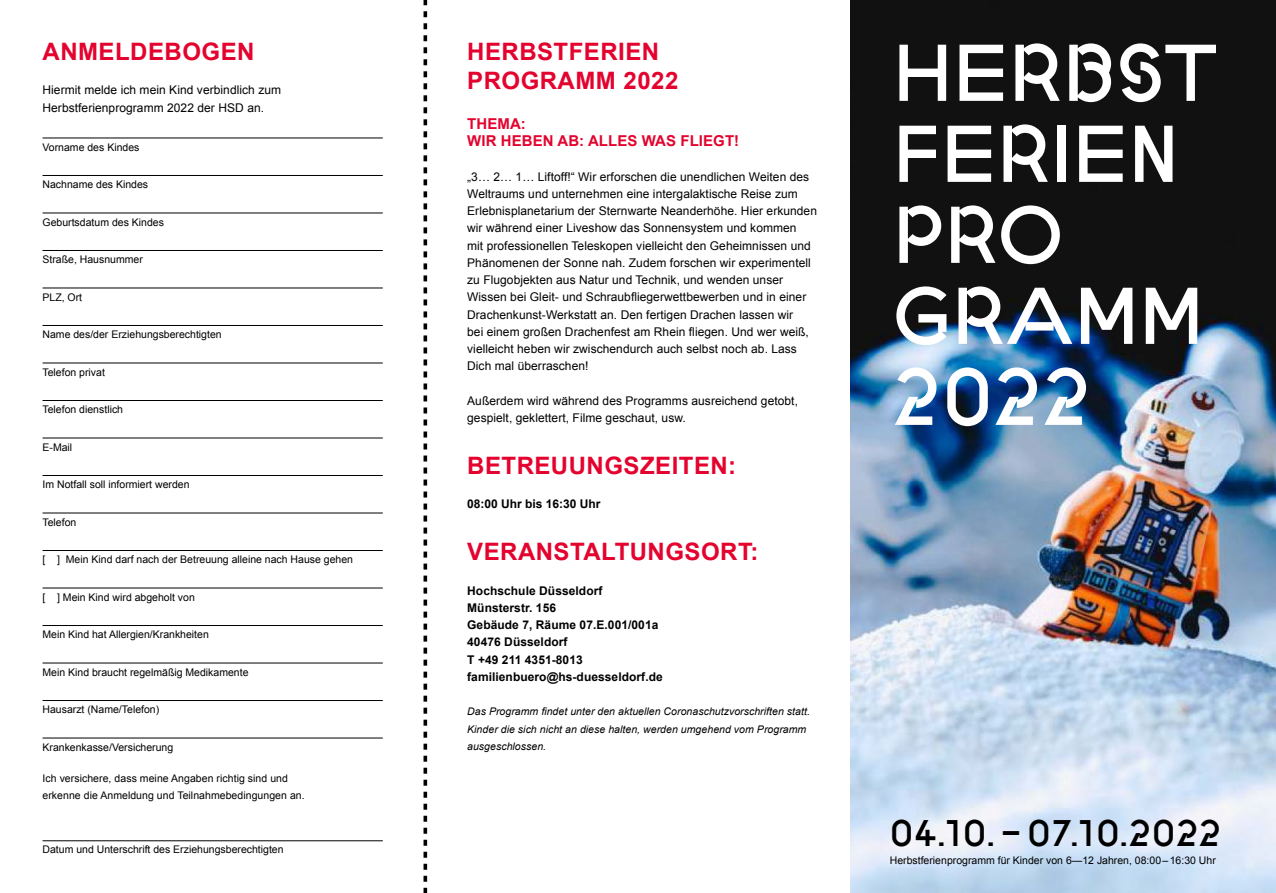
<style>
.page{position:relative;width:1276px;height:893px;background:#fff}
.page>*{position:absolute;margin:0;border:0;box-sizing:border-box;transform-origin:0 0}
.Headline_Vorderseite{font:78px/81px "HSD Sans";color:#fff}
.Thema_Vorderseite{font:36px "HSD Sans";letter-spacing:.01em;color:#000}
.Headlime_klein_Arial{font:700 24px/28.8px "Arial";letter-spacing:.02em;color:#e4032e}
.Datum{font:700 15px/17.2px "Arial";letter-spacing:.005em;color:#e4032e}
.Fließtext{font:12px/17.2px "Arial";letter-spacing:.005em;color:#000}
.Fließ_Bold{font:700 12px/17.2px "Arial";letter-spacing:.005em;color:#000}
.Fließ{font:700 12px "Arial";color:#000}
.Anmeldebogen{font:10.5px "Arial";color:#000}
.Fließtext-2{font:10.5px/16.5px "Arial";letter-spacing:.005em;color:#000}
.Fließtext-3{font:italic 10.5px/17.2px "Arial";letter-spacing:.005em;color:#000}
</style>
<div class="page">
<img style="left:850px;top:0;width:426px;height:893px">
<svg style="left:423px;top:0;width:4px;height:893px"></svg>
<hr style="left:43px;top:138px;width:340px;height:1px;background:#000">
<hr style="left:43px;top:175px;width:340px;height:1px;background:#000">
<hr style="left:43px;top:213px;width:340px;height:1px;background:#000">
<hr style="left:43px;top:250px;width:340px;height:1px;background:#000">
<hr style="left:43px;top:288px;width:340px;height:1px;background:#000">
<hr style="left:43px;top:325px;width:340px;height:1px;background:#000">
<hr style="left:43px;top:363px;width:340px;height:1px;background:#000">
<hr style="left:43px;top:400px;width:340px;height:1px;background:#000">
<hr style="left:43px;top:438px;width:340px;height:1px;background:#000">
<hr style="left:43px;top:475px;width:340px;height:1px;background:#000">
<hr style="left:43px;top:513px;width:340px;height:1px;background:#000">
<hr style="left:43px;top:550px;width:340px;height:1px;background:#000">
<hr style="left:43px;top:588px;width:340px;height:1px;background:#000">
<hr style="left:43px;top:625px;width:340px;height:1px;background:#000">
<hr style="left:43px;top:663px;width:340px;height:1px;background:#000">
<hr style="left:43px;top:700px;width:340px;height:1px;background:#000">
<hr style="left:43px;top:738px;width:340px;height:1px;background:#000">
<hr style="left:43px;top:840px;width:340px;height:1px;background:#000">
<p class="Headlime_klein_Arial" style="left:43px;top:38px;width:213px">ANMELDEBOGEN</p>
<p class="Fließtext" style="left:43px;top:82px;width:240px">Hiermit melde ich mein Kind verbindlich zum<br>Herbstferienprogramm 2022 der HSD an.</p>
<p class="Anmeldebogen" style="left:43px;top:140px;width:98px">Vorname des Kindes</p>
<p class="Anmeldebogen" style="left:43px;top:177px;width:107px">Nachname des Kindes</p>
<p class="Anmeldebogen" style="left:43px;top:215px;width:123px">Geburtsdatum des Kindes</p>
<p class="Anmeldebogen" style="left:43px;top:252px;width:102px">Straße, Hausnummer</p>
<p class="Anmeldebogen" style="left:43px;top:290px;width:41px">PLZ, Ort</p>
<p class="Anmeldebogen" style="left:43px;top:327px;width:181px">Name des/der Erziehungsberechtigten</p>
<p class="Anmeldebogen" style="left:43px;top:365px;width:64px">Telefon privat</p>
<p class="Anmeldebogen" style="left:43px;top:402px;width:82px">Telefon dienstlich</p>
<p class="Anmeldebogen" style="left:43px;top:440px;width:31px">E-Mail</p>
<p class="Anmeldebogen" style="left:43px;top:477px;width:149px">Im Notfall soll informiert werden</p>
<p class="Anmeldebogen" style="left:43px;top:515px;width:35px">Telefon</p>
<p class="Anmeldebogen" style="left:43px;top:552px;width:312px">[ ] Mein Kind darf nach der Betreuung alleine nach Hause gehen</p>
<p class="Anmeldebogen" style="left:43px;top:590px;width:154px">[ ] Mein Kind wird abgeholt von</p>
<p class="Anmeldebogen" style="left:43px;top:627px;width:168px">Mein Kind hat Allergien/Krankheiten</p>
<p class="Anmeldebogen" style="left:43px;top:665px;width:207px">Mein Kind braucht regelmäßig Medikamente</p>
<p class="Anmeldebogen" style="left:43px;top:702px;width:118px">Hausarzt (Name/Telefon)</p>
<p class="Anmeldebogen" style="left:43px;top:740px;width:132px">Krankenkasse/Versicherung</p>
<p class="Fließtext-2" style="left:43px;top:770px;width:264px">Ich versichere, dass meine Angaben richtig sind und erkenne die Anmeldung und Teilnahmebedingungen an.</p>
<p class="Anmeldebogen" style="left:43px;top:843px;width:243px">Datum und Unterschrift des Erziehungsberechtigten</p>
<p class="Headlime_klein_Arial" style="left:467px;top:38px;width:213px">HERBSTFERIEN<br>PROGRAMM 2022</p>
<p class="Datum" style="left:467px;top:115px;width:273px">THEMA:<br>WIR HEBEN AB: ALLES WAS FLIEGT!</p>
<p class="Fließtext" style="left:467px;top:168px;width:351px">„3… 2… 1… Liftoff!“ Wir erforschen die unendlichen Weiten des Weltraums und unternehmen eine intergalaktische Reise zum Erlebnisplanetarium der Sternwarte Neanderhöhe. Hier erkunden wir während einer Liveshow das Sonnensystem und kommen<br>mit professionellen Teleskopen vielleicht den Geheimnissen und Phänomenen der Sonne nah. Zudem forschen wir experimentell zu Flugobjekten aus Natur und Technik, und wenden unser Wissen bei Gleit- und Schraubfliegerwettbewerben und in einer Drachenkunst-Werkstatt an. Den fertigen Drachen lassen wir<br>bei einem großen Drachenfest am Rhein fliegen. Und wer weiß, vielleicht heben wir zwischendurch auch selbst noch ab. Lass Dich mal überraschen!</p>
<p class="Fließtext" style="left:467px;top:392px;width:332px">Außerdem wird während des Programms ausreichend getobt, gespielt, geklettert, Filme geschaut, usw.</p>
<p class="Headlime_klein_Arial" style="left:467px;top:452px;width:271px">BETREUUNGSZEITEN:</p>
<p class="Fließ" style="left:467px;top:496px;width:135px">08:00 Uhr bis 16:30 Uhr</p>
<p class="Headlime_klein_Arial" style="left:467px;top:538px;width:293px">VERANSTALTUNGSORT:</p>
<p class="Fließ_Bold" style="left:467px;top:582px;width:137px">Hochschule Düsseldorf</p>
<p class="Fließ_Bold" style="left:467px;top:599px;width:193px">Münsterstr. 156<br>Gebäude 7, Räume 07.E.001/001a</p>
<p class="Fließ_Bold" style="left:467px;top:634px;width:102px">40476 Düsseldorf</p>
<p class="Fließ_Bold" style="left:467px;top:651px;width:117px">T +49 211 4351-8013</p>
<p class="Fließ_Bold" style="left:467px;top:668px;width:197px">familienbuero@hs-duesseldorf.de</p>
<p class="Fließtext-3" style="left:467px;top:703px;width:344px">Das Programm findet unter den aktuellen Coronaschutzvorschriften statt.<br>Kinder die sich nicht an diese halten, werden umgehend vom Programm ausgeschlossen.</p>
<p class="Headline_Vorderseite" style="left:893px;top:35px;width:327px">HERBST</p>
<p class="Headline_Vorderseite" style="left:893px;top:116px;width:313px">FERIEN<br>PRO<br>GRAMM</p>
<p class="Headline_Vorderseite" style="left:893px;top:359px;width:200px">2022</p>
<p class="Thema_Vorderseite" style="left:890px;top:814px;width:333px">04.10.–07.10.2022</p>
<p class="Fließtext-2" style="left:890px;top:852px;width:327px">Herbstferienprogramm für Kinder von 6—12 Jahren, 08:00–16:30 Uhr</p>
</div>
